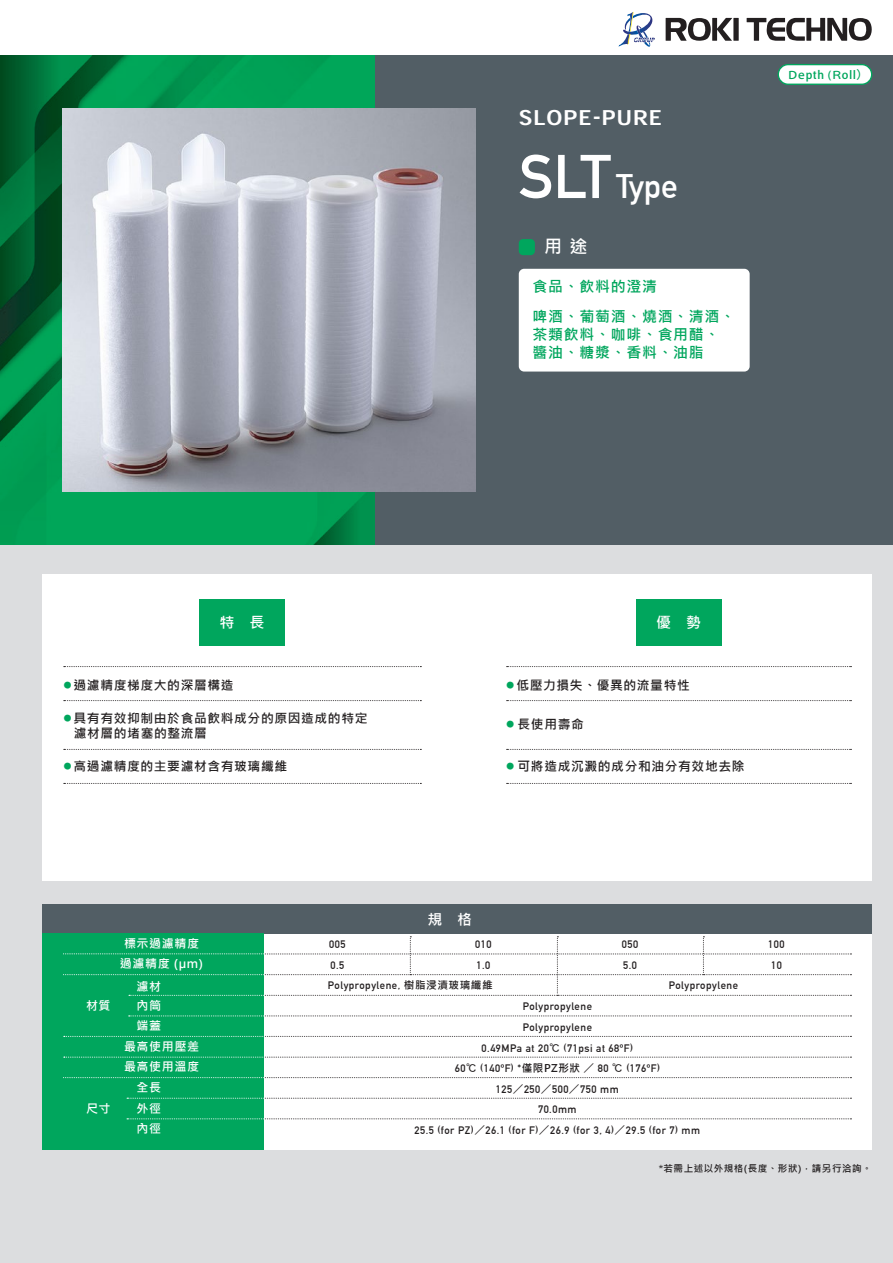
<style>
.page{position:relative;width:893px;height:1263px;background:#fff}
.page>*{position:absolute;margin:0;border:0;box-sizing:border-box;transform-origin:0 0}
.t1{font:700 33.3px "DIN Alternate";color:#fff}
.t2{font:20.25px "Heisei Kaku Go Std W7";letter-spacing:.05em;color:#fff}
.t3{font:700 18px "Microsoft Jheng Hei";color:#fff}
.t4{font:700 15px "Microsoft Jheng Hei";color:#fff}
.t5{font:700 14.85px/30px "Microsoft Jheng Hei";letter-spacing:.05em;color:#00a65d}
.t6{font:700 14.85px "Microsoft Jheng Hei";color:#fff}
.t7{font:700 12.75px/15px "Microsoft Jheng Hei";letter-spacing:.05em;color:#231f20}
.t8{font:700 12px/20.2px "Microsoft Jheng Hei";letter-spacing:.05em;color:#fff;text-align:justify}
.t9{font:12px "Heisei Kaku Go Std W5";letter-spacing:.075em;color:#00a65d}
.t10{font:700 10.65px/20.5px "DIN Alternate";letter-spacing:.05em;color:#231f20}
.t11{font:700 9.6px "Microsoft Jheng Hei";letter-spacing:.05em;color:#231f20}
.s1{font-size:60.6px}
.s2{font-family:"Microsoft Jheng Hei"}
.s3{font-family:"Heisei Kaku Go Std W5";font-weight:400}
</style>
<div class="page">
<div style="left:0;top:544px;width:893px;height:719px;background:#dcdddf"></div>
<div style="left:43px;top:904px;width:829px;height:246px;background:#fff"></div>
<div style="left:43px;top:574px;width:829px;height:306px;background:#fff"></div>
<div style="left:374px;top:55px;width:519px;height:489px;background:#525e65"></div>
<div style="left:43px;top:904px;width:829px;height:29px;background:#525e65"></div>
<img style="left:0;top:55px;width:374px;height:489px">
<img style="left:164px;top:491px;width:210px;height:53px">
<div style="left:778px;top:65px;width:94px;height:19px;background:#fff;border-radius:10px"></div>
<div style="left:778px;top:64px;width:94px;height:21px;border:1px solid #00a65d;border-radius:10px"></div>
<div style="left:43px;top:933px;width:221px;height:217px;background:#00a65d"></div>
<div style="left:200px;top:600px;width:85px;height:46px;background:#00a65d"></div>
<svg style="left:129px;top:1015px;width:722px;height:1px"></svg>
<svg style="left:64px;top:1036px;width:787px;height:1px"></svg>
<svg style="left:64px;top:1057px;width:787px;height:1px"></svg>
<svg style="left:64px;top:1077px;width:787px;height:1px"></svg>
<svg style="left:126px;top:1098px;width:725px;height:1px"></svg>
<svg style="left:126px;top:1118px;width:725px;height:1px"></svg>
<div style="left:519px;top:239px;width:16px;height:16px;background:#00a65d;border-radius:4px"></div>
<div style="left:636px;top:600px;width:85px;height:46px;background:#00a65d"></div>
<svg style="left:64px;top:936px;width:787px;height:60px"></svg>
<svg style="left:64px;top:783px;width:357px;height:1px"></svg>
<svg style="left:64px;top:700px;width:357px;height:1px"></svg>
<svg style="left:64px;top:666px;width:357px;height:1px"></svg>
<svg style="left:64px;top:749px;width:357px;height:1px"></svg>
<svg style="left:507px;top:783px;width:344px;height:1px"></svg>
<svg style="left:507px;top:666px;width:344px;height:1px"></svg>
<svg style="left:507px;top:749px;width:344px;height:1px"></svg>
<svg style="left:507px;top:700px;width:344px;height:1px"></svg>
<img style="left:63px;top:108px;width:412px;height:383px">
<div style="left:519px;top:269px;width:231px;height:103px;background:#fff;border-radius:5px"></div>
<svg style="left:619px;top:12px;width:36px;height:35px"></svg>
<svg style="left:666px;top:18px;width:66px;height:23px"></svg>
<div style="left:733px;top:18px;width:6px;height:23px;background:#231f20"></div>
<svg style="left:747px;top:18px;width:125px;height:23px"></svg>
<h2 class="t2" style="left:519px;top:105px;width:145px">SLOPE-PURE</h2>
<h1 class="t1" style="left:519px;top:161px;width:161px"><span class="s1">SLT</span> Type</h1>
<h3 class="t3" style="left:544px;top:236px;width:45px">用 途</h3>
<h3 class="t5" style="left:533px;top:271px;width:204px">食品、飲料的澄清<br>啤酒、葡萄酒、燒酒、清酒、</h3>
<h3 class="t5" style="left:533px;top:325px;width:188px;line-height:18px">茶類飲料、咖啡、食用醋、醬油、糖漿、香料、油脂</h3>
<p class="t9" style="left:788px;top:67px;width:81px">Depth (Roll）</p>
<h3 class="t4" style="left:220px;top:613px;width:46px">特 長</h3>
<p class="t7" style="left:64px;top:677px;width:171px"><sup>●</sup> 過濾精度梯度大的深層構造</p>
<p class="t7" style="left:74px;top:710px;width:295px;text-indent:-10px"><sup>●</sup> 具有有效抑制由於食品飲料成分的原因造成的特定濾材層的堵塞的整流層</p>
<p class="t7" style="left:64px;top:759px;width:225px"><sup>●</sup> 高過濾精度的主要濾材含有玻璃纖維</p>
<h3 class="t4" style="left:656px;top:613px;width:46px">優 勢</h3>
<p class="t7" style="left:507px;top:677px;width:185px"><sup>●</sup> 低壓力損失、優異的流量特性</p>
<p class="t7" style="left:507px;top:716px;width:79px"><sup>●</sup> 長使用壽命</p>
<p class="t7" style="left:507px;top:758px;width:239px"><sup>●</sup> 可將造成沉澱的成分和油分有效地去除</p>
<h3 class="t6" style="left:427px;top:910px;width:46px">規 格</h3>
<p class="t8" style="left:86px;top:996px;width:26px">材質</p>
<p class="t8" style="left:86px;top:1098px;width:26px">尺寸</p>
<p class="t8" style="left:120px;top:934px;width:85px;text-align:center">標示過濾精度過濾精度 (μm)</p>
<p class="t8" style="left:137px;top:976px;width:26px;line-height:19.5px">濾材內筒端蓋</p>
<p class="t8" style="left:124px;top:1036px;width:76px">最高使用壓差最高使用溫度</p>
<p class="t8" style="left:137px;top:1078px;width:26px">全長外徑內徑</p>
<p class="t10" style="left:328px;top:933px;width:166px">005<br>0.5<br>Polypropylene, <span class="s2">樹脂浸漬玻璃纖維</span></p>
<p class="t10" style="left:475px;top:933px;width:18px">010<br>1.0</p>
<p class="t10" style="left:622px;top:933px;width:18px">050<br>5.0</p>
<p class="t10" style="left:768px;top:933px;width:18px">100<br>10</p>
<p class="t10" style="left:669px;top:974px;width:71px">Polypropylene</p>
<p class="t10" style="left:414px;top:996px;width:287px;text-align:center">Polypropylene<br>Polypropylene<br>0.49MPa at 20<span class="s3">℃</span> (71psi at 68ºF)<br>60<span class="s3">℃</span> (140ºF) *<span class="s2">僅限PZ形狀</span><span class="s3">／</span> 80 <span class="s3">℃</span> (176ºF)<br>125<span class="s3">／</span>250<span class="s3">／</span>500<span class="s3">／</span>750 mm<br>70.0mm<br>25.5 (for PZ)<span class="s3">／</span>26.1 (for F)<span class="s3">／</span>26.9 (for 3, 4)<span class="s3">／</span>29.5 (for 7) mm</p>
<p class="t11" style="left:659px;top:1162px;width:215px">*若需上述以外規格(長度、形狀)，請另行洽詢。</p>
</div>
